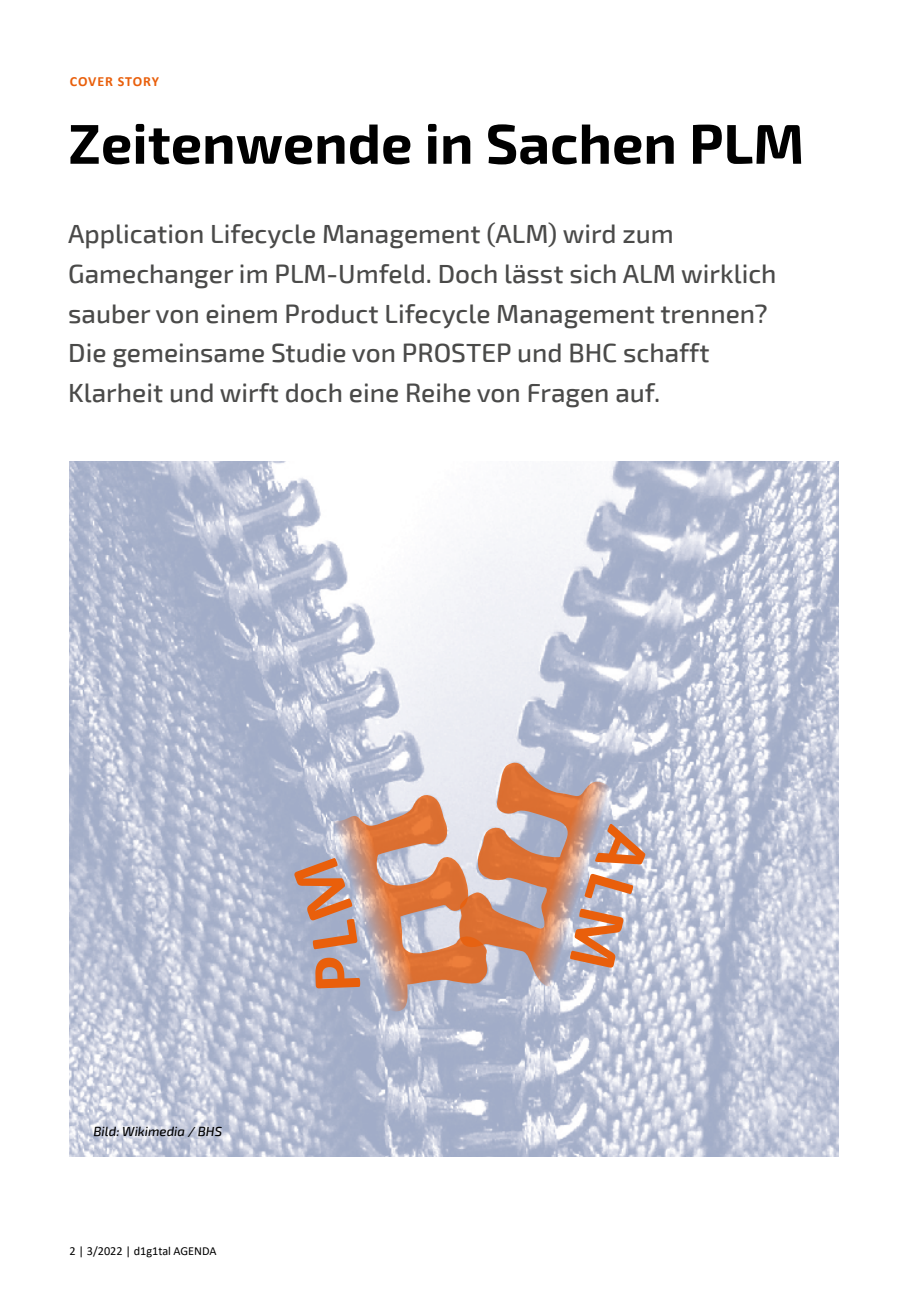
<style>
.page{position:relative;width:913px;height:1315px;background:#fff}
.page>*{position:absolute;margin:0;border:0;box-sizing:border-box;transform-origin:0 0}
.t1{font:700 56px "Exo 2";color:#000}
.t2{font:500 26.25px/39.7px "Exo 2";color:#4a4a49}
.t3{font:700 14px "Calibri";letter-spacing:.06em;color:#e95f0b}
.t4{font:italic 500 13.12px "Exo 2";color:#000}
.t5{font:12.25px "Calibri";color:#000}
</style>
<div class="page">
<img style="left:69px;top:461px;width:769px;height:695px">
<svg style="left:293px;top:761px;width:358px;height:252px"></svg>
<p class="t3" style="left:70px;top:71px;width:91px">COVER STORY</p>
<h1 class="t1" style="left:68px;top:111px;width:737px">Zeitenwende in Sachen PLM</h1>
<p class="t2" style="left:68px;top:215px;width:710px">Application Lifecycle Management (ALM) wird zum Gamechanger im PLM-Umfeld. Doch lässt sich ALM wirklich sauber von einem Product Lifecycle Management trennen?<br>Die gemeinsame Studie von PROSTEP und BHC schafft Klarheit und wirft doch eine Reihe von Fragen auf.</p>
<p class="t4" style="left:93px;top:1124px;width:130px">Bild: Wikimedia / BHS</p>
<p class="t5" style="left:69px;top:1242px;width:149px">2 | 3/2022 | d1g1tal AGENDA</p>
</div>
